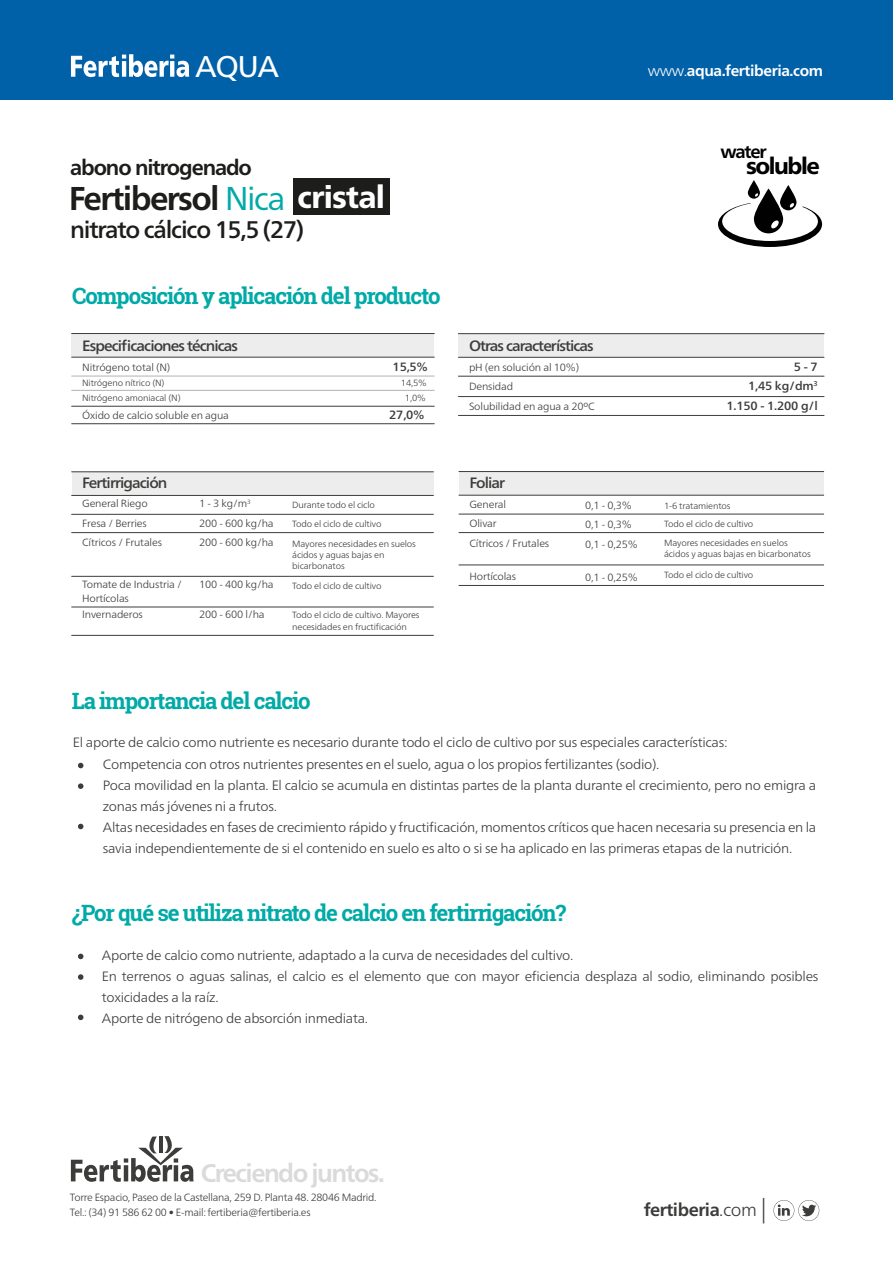
<style>
.page{position:relative;width:893px;height:1263px;background:#fff}
.page>*{position:absolute;margin:0;border:0;box-sizing:border-box;transform-origin:0 0}
.t1{font:700 33px "Frutiger Neue LTW1 G";letter-spacing:-.05em;color:#1d1d1b}
.t2{font:29.85px "Frutiger Neue LTW1 G";color:#fff}
.t3{font:700 25.5px "Frutiger Neue LTW1 G";letter-spacing:-.06em;color:#dadada}
.t4{font:500 24px "Frutiger Neue LTW1 G";letter-spacing:-.05em;color:#1d1d1b}
.t5{font:800 23.1px "Frutiger Neue LTW1 G";letter-spacing:-.065em;color:#010101}
.t6{font:700 22.5px "Roboto Slab";letter-spacing:-.05em;color:#00aaa7}
.t7{font:700 21.6px "Frutiger Neue LTW1 G";letter-spacing:-.05em;color:#1d1d1b}
.t8{font:700 18.3px "Frutiger Neue LTW1 G";letter-spacing:-.065em;color:#010101}
.t9{font:700 18px "Frutiger Neue LTW1 G";letter-spacing:-.025em;color:#3c3c3b}
.t10{font:700 15.3px "Frutiger Neue LTW1 G";letter-spacing:-.025em;color:#fff}
.t11{font:500 15px "Frutiger Neue LTW1 G";letter-spacing:-.06em;color:#3c3c3b}
.t12{font:300 13.5px/21px "Frutiger Neue LTW1 G";letter-spacing:-.02em;color:#3c3c3b}
.t13{font:500 12px "Frutiger Neue LTW1 G";letter-spacing:-.015em;color:#3c3c3b}
.t14{font:300 10.5px/19.5px "Frutiger Neue LTW1 G";letter-spacing:-.015em;color:#3c3c3b}
.t15{font:300 9px/11.2px "Frutiger Neue LTW1 G";letter-spacing:-.015em;color:#3c3c3b}
.s1{font-weight:300}
.s2{font-weight:400;color:#00aaa7}
.s3{font-weight:800;font-size:31.2px;color:#fff}
.s4{font-weight:100;font-size:25.5px}
</style>
<div class="page">
<svg style="left:773px;top:1200px;width:46px;height:21px"></svg>
<svg style="left:71px;top:1136px;width:123px;height:46px"></svg>
<div style="left:72px;top:333px;width:362px;height:24px;background:#ededed"></div>
<hr style="left:72px;top:357px;width:362px;height:1px;background:#3c3c3b">
<hr style="left:72px;top:333px;width:362px;height:1px;background:#3c3c3b">
<hr style="left:72px;top:376px;width:362px;height:1px;background:#b3b2b2">
<hr style="left:72px;top:390px;width:362px;height:1px;background:#b3b2b2">
<hr style="left:72px;top:406px;width:362px;height:1px;background:#3c3c3b">
<hr style="left:72px;top:423px;width:362px;height:1px;background:#3c3c3b">
<svg style="left:78px;top:954px;width:5px;height:5px"></svg>
<svg style="left:78px;top:974px;width:5px;height:6px"></svg>
<svg style="left:78px;top:1014px;width:5px;height:6px"></svg>
<svg style="left:78px;top:763px;width:5px;height:5px"></svg>
<svg style="left:78px;top:783px;width:5px;height:6px"></svg>
<svg style="left:78px;top:824px;width:5px;height:5px"></svg>
<div style="left:459px;top:334px;width:365px;height:23px;background:#ededed"></div>
<hr style="left:458px;top:357px;width:366px;height:1px;background:#3c3c3b">
<hr style="left:458px;top:333px;width:366px;height:1px;background:#3c3c3b">
<hr style="left:458px;top:376px;width:366px;height:1px;background:#3c3c3b">
<hr style="left:458px;top:396px;width:366px;height:1px;background:#3c3c3b">
<hr style="left:458px;top:415px;width:366px;height:1px;background:#3c3c3b">
<div style="left:459px;top:471px;width:364px;height:24px;background:#ededed"></div>
<hr style="left:459px;top:495px;width:365px;height:1px;background:#3c3c3b">
<hr style="left:459px;top:471px;width:365px;height:1px;background:#3c3c3b">
<hr style="left:459px;top:514px;width:365px;height:1px;background:#3c3c3b">
<hr style="left:459px;top:532px;width:365px;height:1px;background:#3c3c3b">
<hr style="left:459px;top:565px;width:365px;height:1px;background:#3c3c3b">
<hr style="left:459px;top:585px;width:365px;height:1px;background:#3c3c3b">
<hr style="left:72px;top:532px;width:361px;height:1px;background:#3c3c3b">
<div style="left:72px;top:472px;width:361px;height:23px;background:#ededed"></div>
<hr style="left:72px;top:495px;width:361px;height:1px;background:#3c3c3b">
<hr style="left:72px;top:471px;width:361px;height:1px;background:#3c3c3b">
<hr style="left:72px;top:514px;width:361px;height:1px;background:#3c3c3b">
<hr style="left:72px;top:607px;width:361px;height:1px;background:#3c3c3b">
<hr style="left:72px;top:576px;width:361px;height:1px;background:#3c3c3b">
<hr style="left:72px;top:635px;width:361px;height:1px;background:#3c3c3b">
<div style="left:0;top:0;width:893px;height:100px;background:#0060a8"></div>
<svg style="left:71px;top:54px;width:118px;height:23px"></svg>
<div style="left:293px;top:178px;width:96px;height:37px;background:#1d1d1b"></div>
<svg style="left:718px;top:180px;width:104px;height:67px"></svg>
<h2 class="t2" style="left:195px;top:49px;width:86px">AQUA</h2>
<p class="t10" style="left:648px;top:62px;width:177px"><span class="s1">www.</span>aqua.fertiberia.com</p>
<h3 class="t7" style="left:70px;top:155px;width:183px">abono nitrogenado</h3>
<h1 class="t1" style="left:69px;top:179px;width:318px">Fertibersol <span class="s2">Nica</span> <span class="s3">cristal</span></h1>
<h3 class="t4" style="left:70px;top:216px;width:236px">nitrato cálcico 15,5 (27)</h3>
<h3 class="t6" style="left:72px;top:280px;width:370px">Composición y aplicación del producto</h3>
<p class="t11" style="left:82px;top:337px;width:157px">Especificaciones técnicas</p>
<p class="t14" style="left:82px;top:357px;width:90px">Nitrógeno total (N)</p>
<p class="t13" style="left:393px;top:359px;width:37px">15,5%</p>
<p class="t15" style="left:82px;top:377px;width:84px">Nitrógeno nítrico (N)</p>
<p class="t15" style="left:401px;top:377px;width:28px">14,5%</p>
<p class="t15" style="left:82px;top:392px;width:100px">Nitrógeno amoniacal (N)</p>
<p class="t15" style="left:405px;top:392px;width:22px">1,0%</p>
<p class="t14" style="left:82px;top:405px;width:148px">Óxido de calcio soluble en agua</p>
<p class="t13" style="left:389px;top:407px;width:37px">27,0%</p>
<p class="t11" style="left:82px;top:474px;width:87px">Fertirrigación</p>
<p class="t14" style="left:82px;top:494px;width:81px">General Riego<br>Fresa / Berries<br>Cítricos / Frutales</p>
<p class="t14" style="left:82px;top:578px;width:101px;line-height:13.5px">Tomate de Industria /<br>Hortícolas</p>
<p class="t14" style="left:82px;top:605px;width:62px">Invernaderos</p>
<p class="t14" style="left:199px;top:494px;width:76px">1 - 3 kg/m<sup>3<br></sup>200 - 600 kg/ha<br>200 - 600 kg/ha</p>
<p class="t14" style="left:199px;top:575px;width:76px">100 - 400 kg/ha</p>
<p class="t14" style="left:199px;top:605px;width:67px">200 - 600 l/ha</p>
<p class="t15" style="left:292px;top:495px;width:125px;line-height:19.5px">Durante todo el ciclo<br>Todo el ciclo de cultivo<br>Mayores necesidades en suelos</p>
<p class="t15" style="left:292px;top:549px;width:94px">ácidos y aguas bajas en bicarbonatos</p>
<p class="t15" style="left:292px;top:580px;width:91px">Todo el ciclo de cultivo</p>
<p class="t15" style="left:292px;top:609px;width:129px;line-height:12px">Todo el ciclo de cultivo. Mayores necesidades en fructificación</p>
<h3 class="t8" style="left:720px;top:141px;width:48px">water</h3>
<h3 class="t5" style="left:746px;top:152px;width:75px">soluble</h3>
<p class="t11" style="left:469px;top:337px;width:126px">Otras características</p>
<p class="t14" style="left:469px;top:357px;width:112px">pH (en solución al 10%)</p>
<p class="t13" style="left:794px;top:359px;width:25px">5 - 7</p>
<p class="t14" style="left:469px;top:377px;width:46px">Densidad</p>
<p class="t13" style="left:748px;top:379px;width:71px">1,45 kg/dm<sup>3</sup></p>
<p class="t14" style="left:469px;top:396px;width:127px">Solubilidad en agua a 20ºC</p>
<p class="t13" style="left:726px;top:398px;width:93px">1.150 - 1.200 g/l</p>
<p class="t11" style="left:469px;top:474px;width:37px">Foliar</p>
<p class="t14" style="left:469px;top:494px;width:81px">General<br>Olivar<br>Cítricos / Frutales</p>
<p class="t14" style="left:469px;top:566px;width:48px">Hortícolas</p>
<p class="t14" style="left:585px;top:495px;width:54px">0,1 - 0,3%<br>0,1 - 0,3%<br>0,1 - 0,25%</p>
<p class="t14" style="left:585px;top:567px;width:54px">0,1 - 0,25%</p>
<p class="t15" style="left:664px;top:496px;width:91px;line-height:18px">1-6 tratamientos<br>Todo el ciclo de cultivo</p>
<p class="t15" style="left:664px;top:537px;width:148px">Mayores necesidades en suelos ácidos y aguas bajas en bicarbonatos</p>
<p class="t15" style="left:664px;top:569px;width:91px">Todo el ciclo de cultivo</p>
<h3 class="t6" style="left:72px;top:686px;width:240px">La importancia del calcio</h3>
<p class="t12" style="left:103px;top:731px;width:626px;line-height:22.5px;text-indent:-30px">El aporte de calcio como nutriente es necesario durante todo el ciclo de cultivo por sus especiales características:<br>Competencia con otros nutrientes presentes en el suelo, agua o los propios fertilizantes (sodio).</p>
<p class="t12" style="left:103px;top:775px;width:715px">Poca movilidad en la planta. El calcio se acumula en distintas partes de la planta durante el crecimiento, pero no emigra a zonas más jóvenes ni a frutos.<br>Altas necesidades en fases de crecimiento rápido y fructificación, momentos críticos que hacen necesaria su presencia en la savia independientemente de si el contenido en suelo es alto o si se ha aplicado en las primeras etapas de la nutrición.</p>
<h3 class="t6" style="left:72px;top:897px;width:496px">¿Por qué se utiliza nitrato de calcio en fertirrigación?</h3>
<p class="t12" style="left:102px;top:944px;width:718px">Aporte de calcio como nutriente, adaptado a la curva de necesidades del cultivo.<br>En terrenos o aguas salinas, el calcio es el elemento que con mayor eficiencia desplaza al sodio, eliminando posibles toxicidades a la raíz.<br>Aporte de nitrógeno de absorción inmediata.</p>
<h3 class="t3" style="left:201px;top:1158px;width:185px">Creciendo juntos.</h3>
<p class="t14" style="left:70px;top:1190px;width:308px;line-height:15px">Torre Espacio, Paseo de la Castellana, 259 D. Planta 48. 28046 Madrid.<br>Tel.: (34) 91 586 62 00 • E-mail: fertiberia@fertiberia.es</p>
<h3 class="t9" style="left:644px;top:1199px;width:125px">fertiberia<span class="s1">.com</span> <span class="s4">|</span></h3>
</div>
